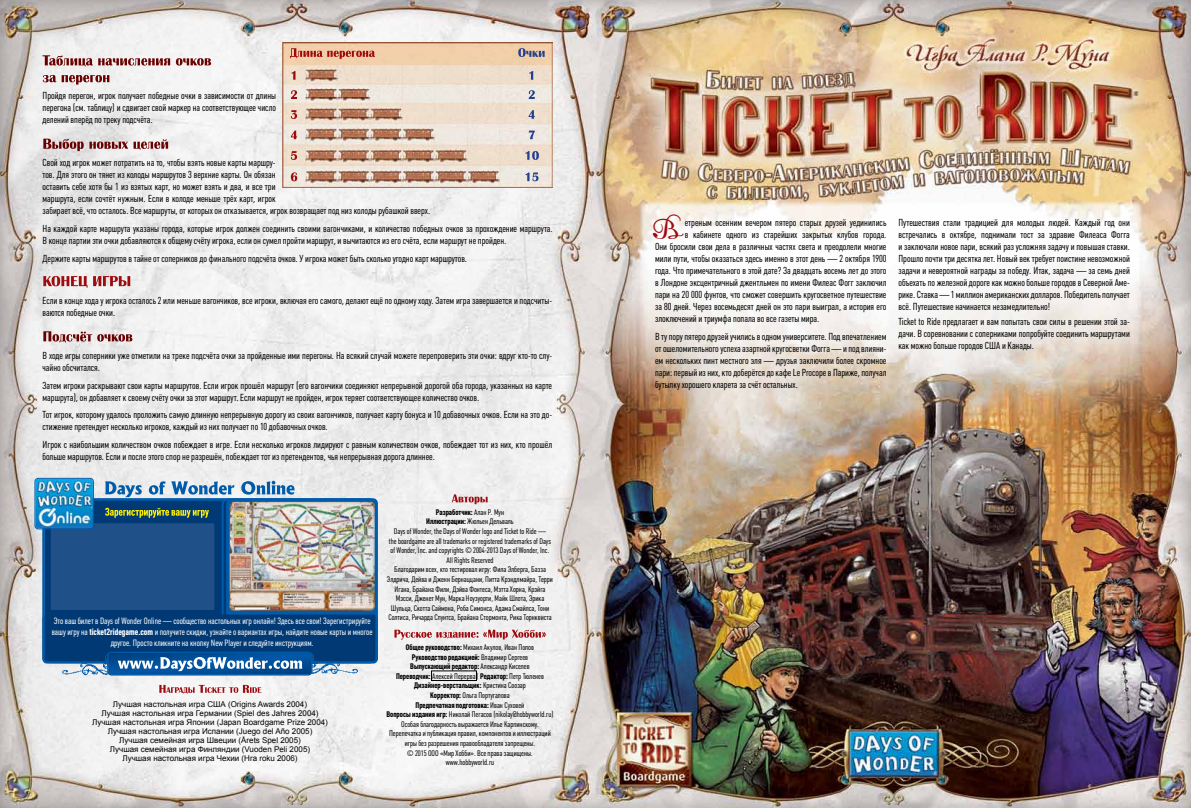
<style>
.page{position:relative;width:1191px;height:808px;background:#fff}
.page>*{position:absolute;margin:0;border:0;box-sizing:border-box;transform-origin:0 0}
.t1{font:35px "Acquest Script";color:#9e0b0f}
.t2{font:10px/12px "Plumb Condensed";color:#000}
.t3{font:9px/10.8px "Plumb Condensed";color:#fff;text-align:center}
.t4{font:8px/9.6px "Plumb Condensed";color:#000;text-align:center}
.t5{font:8px/9px "Arial";color:#000;text-align:center}
.s1{font-weight:700}
</style>
<div class="page">
<img style="left:0;top:0;width:1191px;height:808px">
<img style="left:282px;top:42px;width:271px;height:146px">
<svg style="left:525px;top:173px;width:13px;height:8px"></svg>
<svg style="left:525px;top:151px;width:14px;height:9px"></svg>
<svg style="left:529px;top:131px;width:6px;height:8px"></svg>
<svg style="left:528px;top:110px;width:7px;height:9px"></svg>
<svg style="left:529px;top:90px;width:6px;height:9px"></svg>
<svg style="left:529px;top:71px;width:4px;height:9px"></svg>
<svg style="left:291px;top:172px;width:6px;height:9px"></svg>
<svg style="left:291px;top:151px;width:6px;height:9px"></svg>
<svg style="left:291px;top:131px;width:6px;height:8px"></svg>
<svg style="left:291px;top:110px;width:6px;height:9px"></svg>
<svg style="left:291px;top:90px;width:6px;height:9px"></svg>
<svg style="left:291px;top:71px;width:4px;height:9px"></svg>
<svg style="left:518px;top:48px;width:26px;height:9px"></svg>
<svg style="left:290px;top:48px;width:85px;height:11px"></svg>
<svg style="left:43px;top:75px;width:66px;height:10px"></svg>
<svg style="left:42px;top:55px;width:169px;height:12px"></svg>
<svg style="left:43px;top:138px;width:125px;height:13px;background:#bc9a9a"></svg>
<svg style="left:43px;top:331px;width:89px;height:12px"></svg>
<svg style="left:394px;top:629px;width:152px;height:11px"></svg>
<svg style="left:452px;top:494px;width:35px;height:10px"></svg>
<svg style="left:34px;top:478px;width:344px;height:197px;background:#356797"></svg>
<img style="left:229px;top:502px;width:146px;height:109px">
<div style="left:431px;top:671px;width:46px;height:10px;border:1px solid #000"></div>
<svg style="left:43px;top:276px;width:87px;height:12px"></svg>
<svg style="left:159px;top:685px;width:102px;height:9px"></svg>
<p class="t2" style="left:43px;top:90px;width:235px;text-align:justify">Пройдя перегон, игрок получает победные очки в зависимости от длины перегона (см. таблицу) и сдвигает свой маркер на соответствующее число делений вперёд по треку подсчёта.</p>
<p class="t2" style="left:43px;top:157px;width:389px">Свой ход игрок может потратить на то, чтобы взять новые карты маршру-<br>тов. Для этого он тянет из колоды маршрутов 3 верхние карты. Он обязан<br>оставить себе хотя бы 1 из взятых карт, но может взять и два, и все три<br>маршрута, если сочтёт нужным. Если в колоде меньше трёх карт, игрок<br>забирает всё, что осталось. Все маршруты, от которых он отказывается, игрок возвращает под низ колоды рубашкой вверх.</p>
<p class="t2" style="left:43px;top:223px;width:512px">На каждой карте маршрута указаны города, которые игрок должен соединить своими вагончиками, и количество победных очков за прохождение маршрута.<br>В конце партии эти очки добавляются к общему счёту игрока, если он сумел пройти маршрут, и вычитаются из его счёта, если маршрут не пройден.</p>
<p class="t2" style="left:43px;top:252px;width:426px">Держите карты маршрутов в тайне от соперников до финального подсчёта очков. У игрока может быть сколько угодно карт маршрутов.</p>
<p class="t2" style="left:43px;top:295px;width:511px">Если в конце хода у игрока осталось 2 или меньше вагончиков, все игроки, включая его самого, делают ещё по одному ходу. Затем игра завершается и подсчиты&shy;ваются победные очки.</p>
<p class="t2" style="left:43px;top:350px;width:511px">В ходе игры соперники уже отметили на треке подсчёта очки за пройденные ими перегоны. На всякий случай можете перепроверить эти очки: вдруг кто-то слу&shy;чайно обсчитался.</p>
<p class="t2" style="left:43px;top:379px;width:511px">Затем игроки раскрывают свои карты маршрутов. Если игрок прошёл маршрут (его вагончики соединяют непрерывной дорогой оба города, указанных на карте маршрута), он добавляет к своему счёту очки за этот маршрут. Если маршрут не пройден, игрок теряет соответствующее количество очков.</p>
<p class="t2" style="left:43px;top:409px;width:511px">Тот игрок, которому удалось проложить самую длинную непрерывную дорогу из своих вагончиков, получает карту бонуса и 10 добавочных очков. Если на это до&shy;стижение претендует несколько игроков, каждый из них получает по 10 добавочных очков.</p>
<p class="t2" style="left:43px;top:439px;width:511px">Игрок с наибольшим количеством очков побеждает в игре. Если несколько игроков лидируют с равным количеством очков, побеждает тот из них, кто прошёл больше маршрутов. Если и после этого спор не разрешён, побеждает тот из претендентов, чья непрерывная дорога длиннее.</p>
<p class="t3" style="left:52px;top:616px;width:322px">Это ваш билет в Days of Wonder Online — сообщество настольных игр онлайн! Здесь все свои! Зарегистрируйте вашу игру на <span class="s1">ticket2ridegame.com</span> и получите скидки, узнайте о вариантах игры, найдите новые карты и многое другое. Просто кликните на кнопку New Player и следуйте инструкциям.</p>
<p class="t5" style="left:92px;top:699px;width:237px">Лучшая настольная игра США (Origins Awards 2004)<br>Лучшая настольная игра Германии (Spiel des Jahres 2004)<br>Лучшая настольная игра Японии (Japan Boardgame Prize 2004)<br>Лучшая настольная игра Испании (Juego del Año 2005)<br>Лучшая семейная игра Швеции (Årets Spel 2005)<br>Лучшая семейная игра Финляндии (Vuoden Peli 2005)<br>Лучшая настольная игра Чехии (Hra roku 2006)</p>
<p class="t4" style="left:387px;top:507px;width:168px"><span class="s1">Разработчик:</span> Алан Р. Мун<br><span class="s1">Иллюстрации:</span> Жюльен Дельваль<br>Days of Wonder, the Days of Wonder logo and Ticket to Ride —<br>the boardgame are all trademarks or registered trademarks of Days of Wonder, Inc. and copyrights © 2004-2013 Days of Wonder, Inc.<br>All Rights Reserved<br>Благодарим всех, кто тестировал игру: Фила Элберга, Базза Элдрича, Дейва и Дженн Бернаццани, Питта Крэндлмайра, Терри Игана, Брайана Фили, Дэйва Фонтеса, Мэтта Хорна, Крэйга Мэсси, Дженет Мун, Марка Ноузуорти, Майк Шлота, Эрика Шульца, Скотта Саймона, Роба Симонса, Адама Смайлса, Тони Солтиса, Ричарда Спунтса, Брайана Стормонта, Рика Торнквиста</p>
<p class="t4" style="left:386px;top:642px;width:168px"><span class="s1">Общее руководство:</span> Михаил Акулов, Иван Попов<br><span class="s1">Руководство редакцией:</span> Владимир Сергеев<br><span class="s1">Выпускающий редактор:</span> Александр Киселев<br><span class="s1">Переводчик:</span> Алексей Перерва | <span class="s1">Редактор:</span> Петр Тюленев <span class="s1">Дизайнер-верстальщик:</span> Кристина Соозар<br><span class="s1">Корректор:</span> Ольга Португалова<br><span class="s1">Предпечатная подготовка:</span> Иван Суховей<br><span class="s1">Вопросы издания игр:</span> Николай Пегасов (nikolay@hobbyworld.ru)<br>Особая благодарность выражается Илье Карпинскому.<br>Перепечатка и публикация правил, компонентов и иллюстраций игры без разрешения правообладателя запрещены.<br>© 2015 ООО «Мир Хобби». Все права защищены. www.hobbyworld.ru</p>
<h1 class="t1" style="left:653px;top:207px;width:31px">B</h1>
<p class="t2" style="left:685px;top:217px;width:203px">етреным осенним вечером пятеро старых друзей уединились</p>
<p class="t2" style="left:685px;top:229px;width:203px">в кабинете одного из старейших закрытых клубов города.</p>
<p class="t2" style="left:655px;top:241px;width:233px">Они бросили свои дела в различных частях света и преодолели многие</p>
<p class="t2" style="left:655px;top:253px;width:233px">мили пути, чтобы оказаться здесь именно в этот день — 2 октября 1900</p>
<p class="t2" style="left:655px;top:265px;width:233px">года. Что примечательного в этой дате? За двадцать восемь лет до этого</p>
<p class="t2" style="left:655px;top:277px;width:233px">в Лондоне эксцентричный джентльмен по имени Филеас Фогг заключил</p>
<p class="t2" style="left:655px;top:289px;width:233px">пари на 20 000 фунтов, что сможет совершить кругосветное путешествие</p>
<p class="t2" style="left:655px;top:301px;width:233px">за 80 дней. Через восемьдесят дней он это пари выиграл, а история его</p>
<p class="t2" style="left:655px;top:313px;width:166px">злоключений и триумфа попала во все газеты мира.</p>
<p class="t2" style="left:655px;top:330px;width:233px;text-align:justify">В ту пору пятеро друзей учились в одном университете. Под впечатлением от ошеломительного успеха азартной кругосветки Фогга — и под влияни&shy;ем нескольких пинт местного эля — друзья заключили более скромное пари: первый из них, кто доберётся до кафе Le Procope в Париже, получал бутылку хорошего кларета за счёт остальных.</p>
<p class="t2" style="left:898px;top:217px;width:233px;text-align:justify">Путешествия стали традицией для молодых людей. Каждый год они встречались в октябре, поднимали тост за здравие Филеаса Фогга и заключали новое пари, всякий раз усложняя задачу и повышая ставки.<br>Прошло почти три десятка лет. Новый век требует поистине невозможной задачи и невероятной награды за победу. Итак, задача — за семь дней объехать по железной дороге как можно больше городов в Северной Аме&shy;рике. Ставка — 1 миллион американских долларов. Победитель получает всё. Путешествие начинается незамедлительно!</p>
<p class="t2" style="left:898px;top:315px;width:233px;text-align:justify">Ticket to Ride предлагает и вам попытать свои силы в решении этой за&shy;дачи. В соревновании с соперниками попробуйте соединить маршрутами как можно больше городов США и Канады.</p>
</div>
